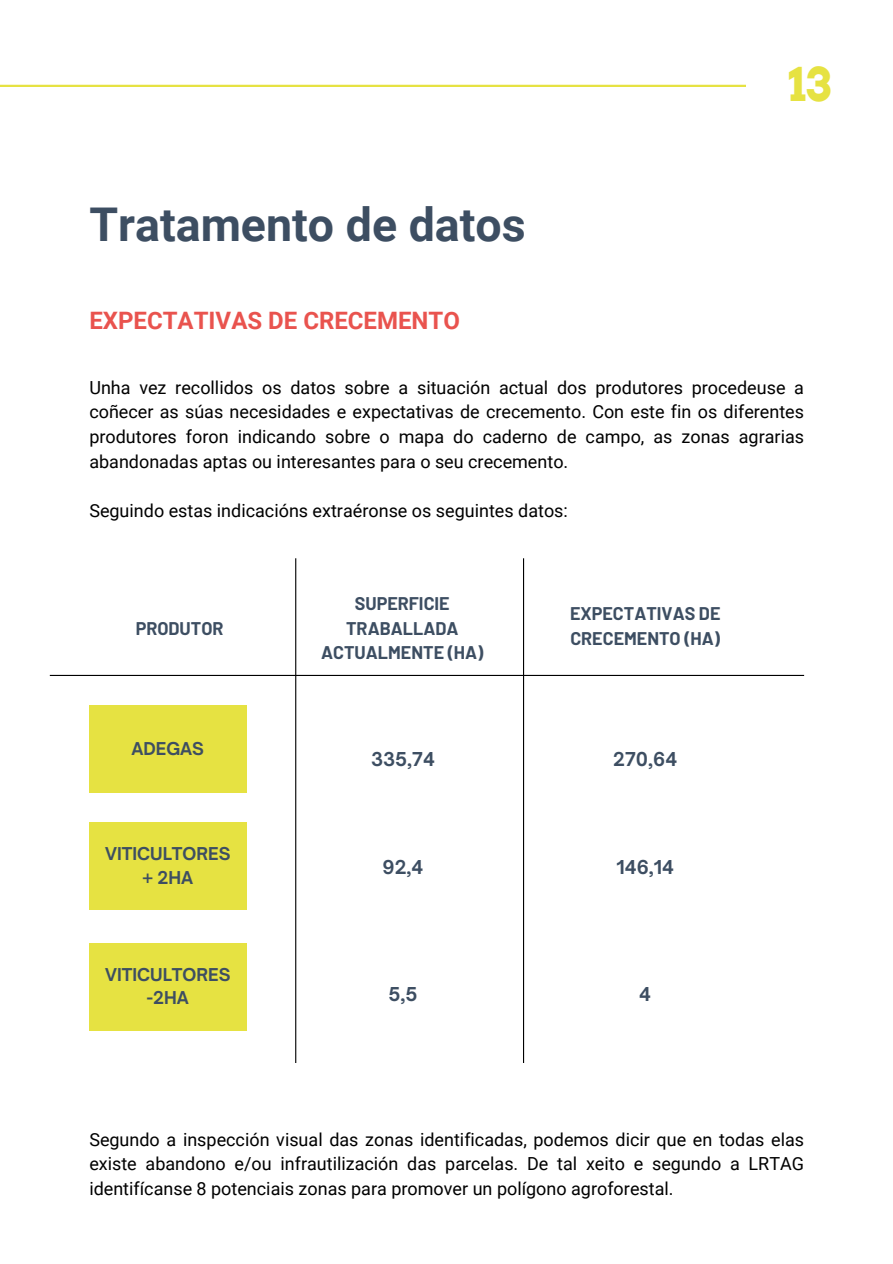
<style>
.page{position:relative;width:893px;height:1264px;background:#fff}
.page>*{position:absolute;margin:0;border:0;box-sizing:border-box;transform-origin:0 0}
.t1{font:700 46.5px "Roboto";color:#3d4e62}
.t2{font:700 46.5px "Arvo";color:#e6e242}
.t3{font:700 24px "Roboto";color:#e9534e}
.t4{font:700 18.3px "Open Sauce One";color:#3d4e62}
.t5{font:18px/24.8px "Roboto";color:#000;text-align:justify}
.t6{font:700 17.85px/24.8px "Barlow";color:#3d4e62;text-align:center}
.t7{font:700 16.95px/23.7px "Open Sauce One";color:#3d4e62;text-align:center}
</style>
<div class="page">
<hr style="left:0;top:85px;width:746px;height:2px;background:#e6e242">
<hr style="left:295px;top:558px;width:1px;height:504px;background:#000">
<div style="left:89px;top:706px;width:157px;height:86px;background:#e6e242"></div>
<hr style="left:523px;top:558px;width:1px;height:504px;background:#000">
<hr style="left:50px;top:675px;width:754px;height:1px;background:#000">
<div style="left:89px;top:822px;width:157px;height:87px;background:#e6e242"></div>
<div style="left:89px;top:943px;width:157px;height:87px;background:#e6e242"></div>
<p class="t1" style="left:89px;top:198px;width:438px">Tratamento de datos</p>
<h1 class="t3" style="left:89px;top:307px;width:372px">EXPECTATIVAS DE CRECEMENTO</h1>
<h2 class="t2" style="left:788px;top:56px;width:45px">13</h2>
<h4 class="t5" style="left:89px;top:375px;width:716px">Unha vez recollidos os datos sobre a situación actual dos produtores procedeuse a coñecer as súas necesidades e expectativas de crecemento. Con este fin os diferentes produtores foron indicando sobre o mapa do caderno de campo, as zonas agrarias abandonadas aptas ou interesantes para o seu crecemento.</h4>
<p class="t5" style="left:89px;top:499px;width:480px">Seguindo estas indicacións extraéronse os seguintes datos:</p>
<p class="t6" style="left:136px;top:615px;width:89px">PRODUTOR</p>
<p class="t7" style="left:131px;top:737px;width:74px">ADEGAS</p>
<h4 class="t7" style="left:105px;top:841px;width:127px">VITICULTORES + 2HA</h4>
<h4 class="t7" style="left:105px;top:962px;width:127px">VITICULTORES -2HA</h4>
<h3 class="t6" style="left:321px;top:590px;width:164px">SUPERFICIE<br>TRABALLADA<br>ACTUALMENTE (HA)</h3>
<h3 class="t6" style="left:570px;top:601px;width:152px;text-align:left">EXPECTATIVAS DE<br>CRECEMENTO (HA)</h3>
<h3 class="t4" style="left:371px;top:747px;width:65px">335,74</h3>
<h4 class="t4" style="left:613px;top:747px;width:65px">270,64</h4>
<p class="t4" style="left:382px;top:855px;width:42px">92,4</p>
<h4 class="t4" style="left:616px;top:855px;width:59px">146,14</h4>
<p class="t4" style="left:388px;top:982px;width:31px">5,5</p>
<p class="t4" style="left:639px;top:982px;width:13px">4</p>
<p class="t5" style="left:89px;top:1127px;width:716px">Segundo a inspección visual das zonas identificadas, podemos dicir que en todas elas existe abandono e/ou infrautilización das parcelas. De tal xeito e segundo a LRTAG identifícanse 8 potenciais zonas para promover un polígono agroforestal.</p>
</div>
